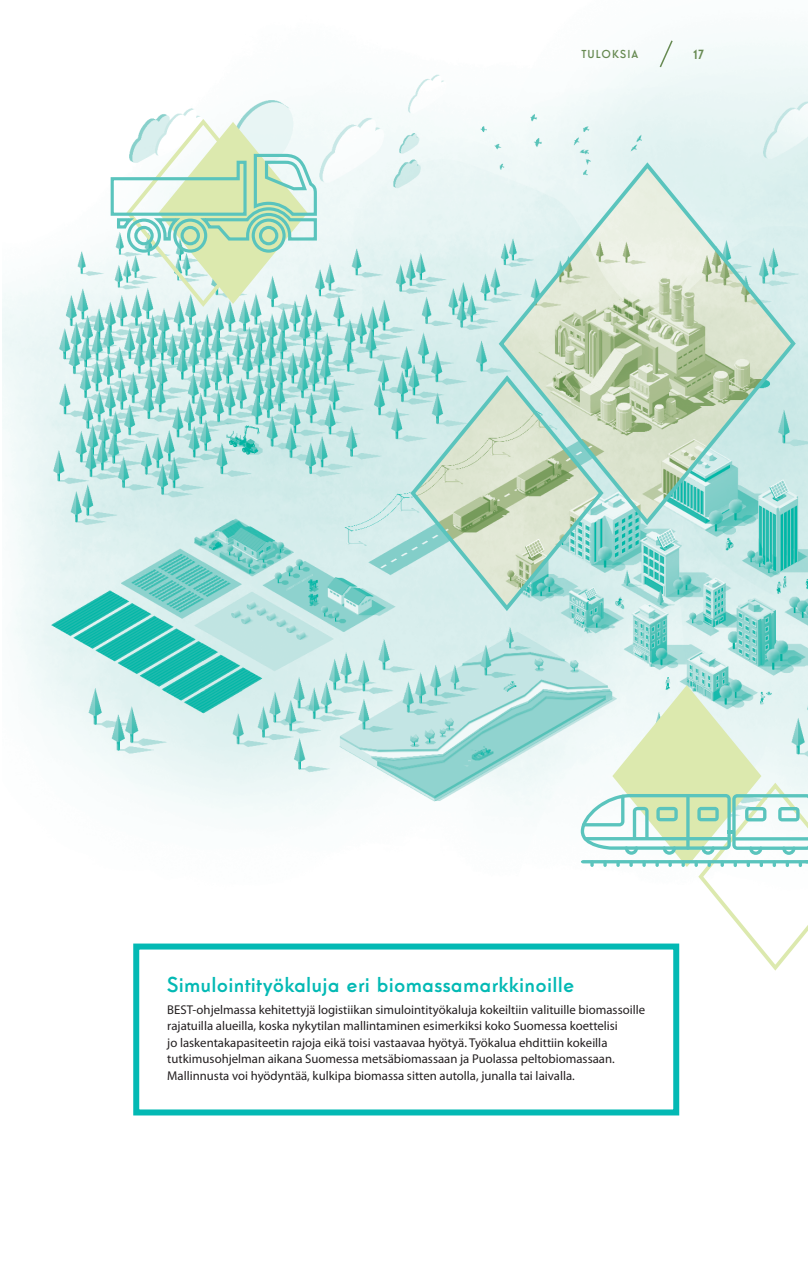
<style>
.page{position:relative;width:808px;height:1263px;background:#fff}
.page>*{position:absolute;margin:0;border:0;box-sizing:border-box;transform-origin:0 0}
.t1{font:500 21px "Guildford Pro";letter-spacing:.01em;color:#03b9b4}
.t2{font:500 13.5px "Guildford Pro";color:#678a52}
.t3{font:12.75px/16.5px "Myriad Pro";color:#231f20}
.t4{font:500 11.25px "Guildford Pro";letter-spacing:.1em;color:#678a52}
</style>
<div class="page">
<img style="left:2px;top:37px;width:806px;height:797px">
<div style="left:133px;top:943px;width:546px;height:172px;border:6px solid #03b9b4"></div>
<svg style="left:408px;top:373px;width:198px;height:241px;background:#c0e0d4"></svg>
<svg style="left:496px;top:160px;width:302px;height:368px;background:#c7dfd0"></svg>
<svg style="left:581px;top:685px;width:227px;height:288px"></svg>
<svg style="left:109px;top:117px;width:209px;height:193px"></svg>
<svg style="left:658px;top:39px;width:16px;height:30px"></svg>
<p class="t4" style="left:581px;top:46px;width:58px">TULOKSIA</p>
<p class="t2" style="left:694px;top:45px;width:11px">17</p>
<h1 class="t1" style="left:167px;top:970px;width:408px">Simulointityökaluja eri biomassamarkkinoille</h1>
<p class="t3" style="left:167px;top:1001px;width:479px">BEST-ohjelmassa kehitettyjä logistiikan simulointityökaluja kokeiltiin valituille biomassoille rajatuilla alueilla, koska nykytilan mallintaminen esimerkiksi koko Suomessa koettelisi<br>jo laskentakapasiteetin rajoja eikä toisi vastaavaa hyötyä. Työkalua ehdittiin kokeilla tutkimusohjelman aikana Suomessa metsäbiomassaan ja Puolassa peltobiomassaan.<br>Mallinnusta voi hyödyntää, kulkipa biomassa sitten autolla, junalla tai laivalla.</p>
</div>
